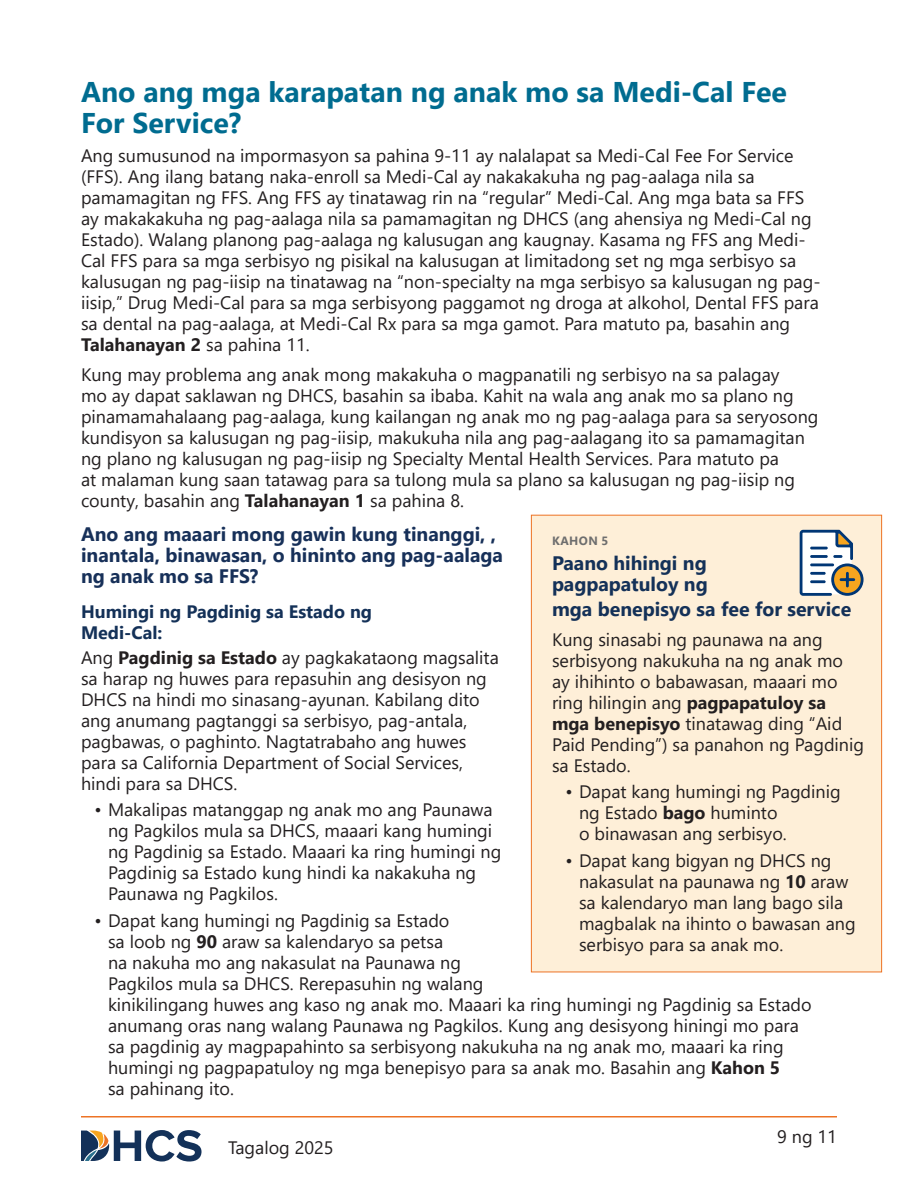
<style>
.page{position:relative;width:918px;height:1188px;background:#fff}
.page>*{position:absolute;margin:0;border:0;box-sizing:border-box;transform-origin:0 0}
.t1{font:700 28.5px/31.5px "Segoe UI";color:#006c90}
.t2{font:700 19.5px/21px "Segoe UI";color:#173059}
.t3{font:700 19.5px/21px "Segoe UI";color:#143158}
.t4{font:18px/21px "Segoe UI";color:#231f20}
.t5{font:700 18px/21px "Segoe UI";color:#143158}
.H3-box_number{font:700 12px "Segoe UI";letter-spacing:.035em;color:#6e6e6e}
.s1{font-weight:700}
</style>
<div class="page">
<hr style="left:81px;top:1116px;width:756px;height:2px;background:#ed7325">
<svg style="left:81px;top:1130px;width:121px;height:32px"></svg>
<div style="left:531px;top:515px;width:351px;height:457px;background:#feefd8"></div>
<div style="left:531px;top:515px;width:351px;height:457px;border:1px solid #ed7325"></div>
<svg style="left:800px;top:530px;width:64px;height:66px;background:#babbb7"></svg>
<h2 class="t1" style="left:81px;top:74px;width:708px">Ano ang mga karapatan ng anak mo sa Medi-Cal Fee<br>For Service?</h2>
<p class="t4" style="left:81px;top:144px;width:741px">Ang sumusunod na impormasyon sa pahina 9-11 ay nalalapat sa Medi-Cal Fee For Service (FFS). Ang ilang batang naka-enroll sa Medi-Cal ay nakakakuha ng pag-aalaga nila sa pamamagitan ng FFS. Ang FFS ay tinatawag rin na “regular” Medi-Cal. Ang mga bata sa FFS ay makakakuha ng pag-aalaga nila sa pamamagitan ng DHCS (ang ahensiya ng Medi-Cal ng Estado). Walang planong pag-aalaga ng kalusugan ang kaugnay. Kasama ng FFS ang Medi-Cal FFS para sa mga serbisyo ng pisikal na kalusugan at limitadong set ng mga serbisyo sa kalusugan ng pag-iisip na tinatawag na “non-specialty na mga serbisyo sa kalusugan ng pag&shy;iisip,” Drug Medi-Cal para sa mga serbisyong paggamot ng droga at alkohol, Dental FFS para sa dental na pag-aalaga, at Medi-Cal Rx para sa mga gamot. Para matuto pa, basahin ang <span class="s1">Talahanayan 2</span> sa pahina 11.</p>
<p class="t4" style="left:81px;top:363px;width:739px">Kung may problema ang anak mong makakuha o magpanatili ng serbisyo na sa palagay<br>mo ay dapat saklawan ng DHCS, basahin sa ibaba. Kahit na wala ang anak mo sa plano ng pinamamahalaang pag-aalaga, kung kailangan ng anak mo ng pag-aalaga para sa seryosong kundisyon sa kalusugan ng pag-iisip, makukuha nila ang pag-aalagang ito sa pamamagitan ng plano ng kalusugan ng pag-iisip ng Specialty Mental Health Services. Para matuto pa<br>at malaman kung saan tatawag para sa tulong mula sa plano sa kalusugan ng pag-iisip ng county, basahin ang <span class="s1">Talahanayan 1</span> sa pahina 8.</p>
<h3 class="t2" style="left:81px;top:523px;width:424px">Ano ang maaari mong gawin kung tinanggi, , inantala, binawasan, o hininto ang pag-aalaga ng anak mo sa FFS?</h3>
<h4 class="t5" style="left:81px;top:599px;width:293px">Humingi ng Pagdinig sa Estado ng<br>Medi-Cal:</h4>
<p class="t4" style="left:81px;top:646px;width:419px">Ang <span class="s1">Pagdinig sa Estado</span> ay pagkakataong magsalita sa harap ng huwes para repasuhin ang desisyon ng DHCS na hindi mo sinasang-ayunan. Kabilang dito ang anumang pagtanggi sa serbisyo, pag-antala, pagbawas, o paghinto. Nagtatrabaho ang huwes para sa California Department of Social Services, hindi para sa DHCS.</p>
<p class="t4" style="left:108px;top:797px;width:395px;text-indent:-14px">• Makalipas matanggap ng anak mo ang Paunawa ng Pagkilos mula sa DHCS, maaari kang humingi ng Pagdinig sa Estado. Maaari ka ring humingi ng Pagdinig sa Estado kung hindi ka nakakuha ng Paunawa ng Pagkilos.</p>
<p class="t4" style="left:108px;top:909px;width:705px;text-indent:-14px">• Dapat kang humingi ng Pagdinig sa Estado<br>sa loob ng <span class="s1">90</span> araw sa kalendaryo sa petsa<br>na nakuha mo ang nakasulat na Paunawa ng<br>Pagkilos mula sa DHCS. Rerepasuhin ng walang<br>kinikilingang huwes ang kaso ng anak mo. Maaari ka ring humingi ng Pagdinig sa Estado anumang oras nang walang Paunawa ng Pagkilos. Kung ang desisyong hiningi mo para sa pagdinig ay magpapahinto sa serbisyong nakukuha na ng anak mo, maaari ka ring humingi ng pagpapatuloy ng mga benepisyo para sa anak mo. Basahin ang <span class="s1">Kahon 5<br></span>sa pahinang ito.</p>
<p class="H3-box_number" style="left:552px;top:529px;width:58px">KAHON 5</p>
<h3 class="t3" style="left:552px;top:551px;width:157px">Paano hihingi ng pagpapatuloy ng</h3>
<h3 class="t3" style="left:552px;top:597px;width:301px">mga benepisyo sa fee for service</h3>
<p class="t4" style="left:552px;top:628px;width:314px">Kung sinasabi ng paunawa na ang serbisyong nakukuha na ng anak mo ay ihihinto o babawasan, maaari mo ring hilingin ang <span class="s1">pagpapatuloy sa mga benepisyo</span> tinatawag ding “Aid<br>Paid Pending”) sa panahon ng Pagdinig sa Estado.</p>
<p class="t4" style="left:579px;top:779px;width:263px;text-indent:-14px">• Dapat kang humingi ng Pagdinig ng Estado <span class="s1">bago</span> huminto<br>o binawasan ang serbisyo.</p>
<p class="t4" style="left:579px;top:849px;width:278px;text-indent:-14px">• Dapat kang bigyan ng DHCS ng nakasulat na paunawa ng <span class="s1">10</span> araw sa kalendaryo man lang bago sila magbalak na ihinto o bawasan ang serbisyo para sa anak mo.</p>
<p class="t4" style="left:228px;top:1136px;width:107px">Tagalog 2025</p>
<p class="t4" style="left:777px;top:1125px;width:61px">9 ng 11</p>
</div>
